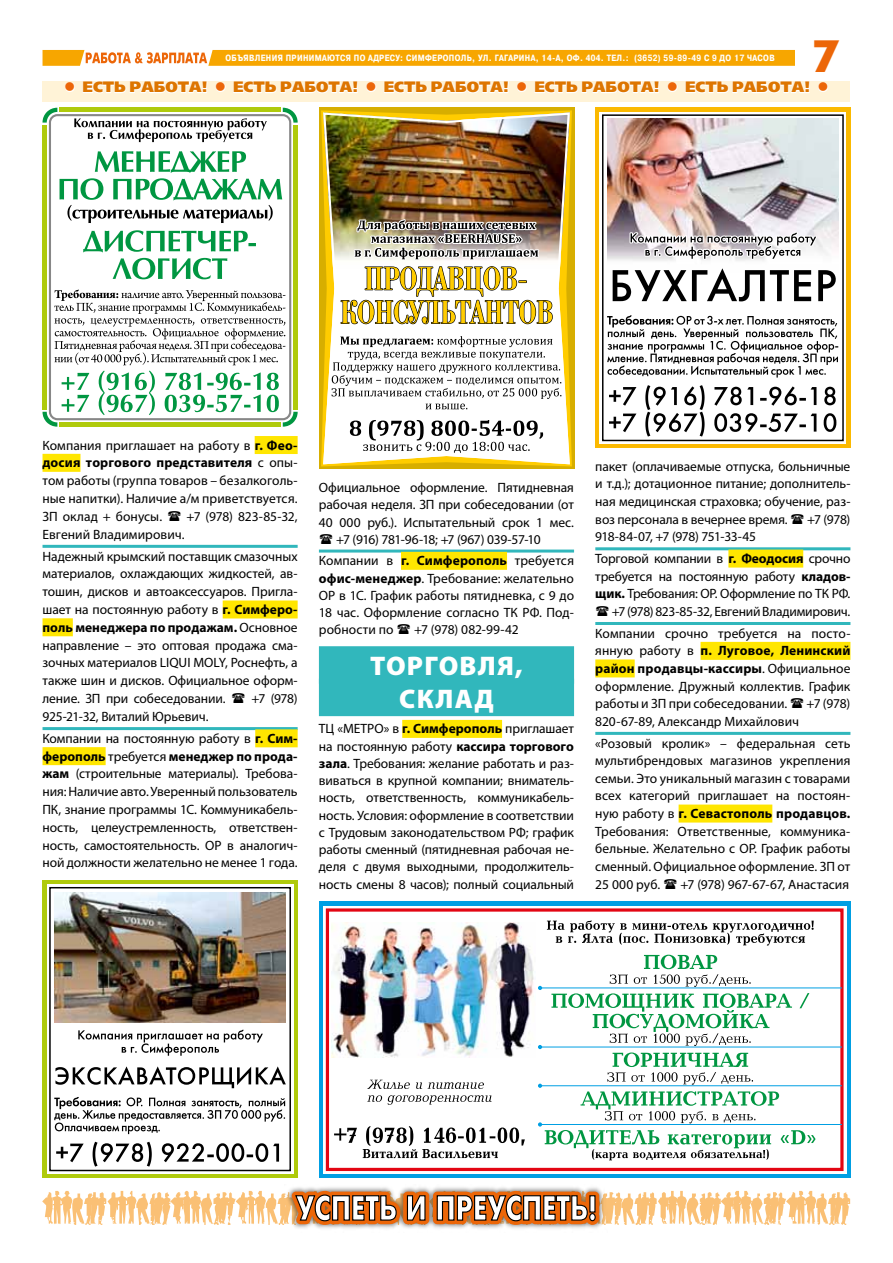
<style>
.page{position:relative;width:893px;height:1263px;background:#fff}
.page>*{position:absolute;margin:0;border:0;box-sizing:border-box;transform-origin:0 0}
.t1{font:45px "Futuris Extra CTT";color:#ec6608}
.t2{font:900 27px/32.4px "Myriad Pro";letter-spacing:.045em;color:#fff;text-align:center}
.t3{font:15px "Free Set Extra CTT";color:#dd7500}
.t4{font:13.5px/17.9px "Myriad Pro";letter-spacing:-.005em;color:#000;text-align:justify}
.t5{font:13.5px "Myriad Pro";letter-spacing:-.035em;color:#000}
.t6{font:700 9px "Pragmatica Cond C";letter-spacing:.04em;color:#fff}
.s1{color:#ec6608}
.s2{font-weight:700}
</style>
<div class="page">
<img style="left:289px;top:1187px;width:312px;height:42px">
<svg style="left:42px;top:1191px;width:808px;height:34px"></svg>
<svg style="left:43px;top:50px;width:751px;height:16px;background:#f7ad1f"></svg>
<div style="left:255px;top:436px;width:43px;height:18px;background:#ffe600"></div>
<div style="left:43px;top:454px;width:37px;height:18px;background:#ffe600"></div>
<hr style="left:43px;top:545px;width:255px;height:3px;background:#31b7bc">
<div style="left:223px;top:600px;width:75px;height:18px;background:#ffe600"></div>
<div style="left:43px;top:618px;width:30px;height:18px;background:#ffe600"></div>
<hr style="left:43px;top:727px;width:255px;height:3px;background:#31b7bc">
<div style="left:255px;top:729px;width:43px;height:18px;background:#ffe600"></div>
<div style="left:43px;top:747px;width:63px;height:18px;background:#ffe600"></div>
<hr style="left:319px;top:549px;width:255px;height:3px;background:#31b7bc">
<div style="left:401px;top:552px;width:106px;height:18px;background:#ffe600"></div>
<div style="left:319px;top:646px;width:255px;height:38px;background:#31b7bc"></div>
<div style="left:319px;top:679px;width:255px;height:37px;background:#31b7bc"></div>
<div style="left:402px;top:720px;width:100px;height:18px;background:#ffe600"></div>
<hr style="left:595px;top:547px;width:255px;height:3px;background:#31b7bc">
<div style="left:728px;top:550px;width:75px;height:18px;background:#ffe600"></div>
<hr style="left:595px;top:622px;width:255px;height:3px;background:#31b7bc">
<div style="left:700px;top:642px;width:150px;height:18px;background:#ffe600"></div>
<div style="left:595px;top:659px;width:40px;height:18px;background:#ffe600"></div>
<hr style="left:595px;top:732px;width:255px;height:3px;background:#31b7bc">
<div style="left:679px;top:804px;width:93px;height:18px;background:#ffe600"></div>
<div style="left:43px;top:81px;width:807px;height:21px;background:#fff3d7"></div>
<svg style="left:65px;top:82px;width:10px;height:10px"></svg>
<svg style="left:82px;top:81px;width:126px;height:13px"></svg>
<svg style="left:215px;top:81px;width:143px;height:13px"></svg>
<svg style="left:366px;top:82px;width:10px;height:10px"></svg>
<svg style="left:384px;top:81px;width:125px;height:13px"></svg>
<svg style="left:517px;top:82px;width:10px;height:10px"></svg>
<svg style="left:534px;top:81px;width:126px;height:13px"></svg>
<svg style="left:667px;top:82px;width:11px;height:10px"></svg>
<svg style="left:685px;top:81px;width:125px;height:13px"></svg>
<svg style="left:818px;top:82px;width:10px;height:10px"></svg>
<div style="left:595px;top:108px;width:255px;height:340px;background:#fbb900"></div>
<div style="left:600px;top:112px;width:246px;height:332px;background:linear-gradient(to right,#fff,#fff)"></div>
<div style="left:603px;top:115px;width:240px;height:325px;background:#fff"></div>
<div style="left:602px;top:114px;width:242px;height:327px;border:1px solid #000"></div>
<img style="left:607px;top:119px;width:232px;height:111px">
<svg style="left:607px;top:230px;width:232px;height:207px"></svg>
<div style="left:43px;top:880px;width:255px;height:298px;background:#afca0b"></div>
<div style="left:47px;top:884px;width:246px;height:290px;background:linear-gradient(to right,#fbfbfb,#fbfbfb)"></div>
<div style="left:50px;top:888px;width:240px;height:282px;background:#fff"></div>
<div style="left:49px;top:887px;width:242px;height:284px;border:1px solid #000"></div>
<img style="left:54px;top:892px;width:232px;height:130px">
<svg style="left:50px;top:1027px;width:236px;height:142px"></svg>
<svg style="left:43px;top:108px;width:255px;height:319px"></svg>
<div style="left:319px;top:108px;width:255px;height:361px;background:#d7ae00"></div>
<svg style="left:321px;top:110px;width:251px;height:356px"></svg>
<img style="left:323px;top:113px;width:247px;height:351px">
<img style="left:340px;top:218px;width:214px;height:107px">
<svg style="left:332px;top:336px;width:229px;height:117px;background:#dadada"></svg>
<div style="left:319px;top:901px;width:531px;height:277px;background:#009fe3"></div>
<svg style="left:323px;top:906px;width:523px;height:268px;background:#fdf2f2"></svg>
<div style="left:326px;top:908px;width:517px;height:263px;background:#fff;border:3px solid #e30613"></div>
<svg style="left:367px;top:1080px;width:125px;height:25px"></svg>
<svg style="left:334px;top:1126px;width:191px;height:32px"></svg>
<hr style="left:540px;top:987px;width:302px;height:1px;background:#009fe3">
<hr style="left:540px;top:1047px;width:302px;height:1px;background:#009fe3">
<hr style="left:540px;top:1085px;width:302px;height:1px;background:#009fe3">
<hr style="left:540px;top:1124px;width:302px;height:1px;background:#009fe3">
<svg style="left:538px;top:920px;width:276px;height:240px"></svg>
<img style="left:332px;top:923px;width:202px;height:134px">
<p class="t6" style="left:225px;top:53px;width:551px">объявления принимаются по адресу: симферополь, ул. гагарина, 14-а, оф. 404. тел.: (3652) 59-89-49 с 9 до 17 часов</p>
<h1 class="t1" style="left:813px;top:31px;width:28px">7</h1>
<p class="t3" style="left:64px;top:79px;width:30px"><span class="s1">●</span> ест</p>
<p class="t3" style="left:114px;top:79px;width:65px">ь работа</p>
<p class="t3" style="left:202px;top:79px;width:43px">! <span class="s1">●</span> ест</p>
<p class="t3" style="left:265px;top:79px;width:65px">ь работа</p>
<p class="t3" style="left:352px;top:79px;width:43px">! <span class="s1">●</span> ест</p>
<p class="t3" style="left:415px;top:79px;width:65px">ь работа</p>
<p class="t3" style="left:503px;top:79px;width:43px">! <span class="s1">●</span> ест</p>
<p class="t3" style="left:566px;top:79px;width:65px">ь работа</p>
<p class="t3" style="left:653px;top:79px;width:43px">! <span class="s1">●</span> ест</p>
<p class="t3" style="left:717px;top:79px;width:65px">ь работа</p>
<p class="t3" style="left:804px;top:79px;width:26px">! <span class="s1">●</span></p>
<p class="t4" style="left:43px;top:436px;width:257px">Компания приглашает на работу в <span class="s2">г. Фео&shy;досия торгового представителя</span> с опы&shy;том работы (группа товаров – безалкоголь&shy;ные напитки). Наличие а/м приветствуется.<br>ЗП оклад + бонусы.</p>
<p class="t4" style="left:187px;top:507px;width:112px">+7 (978) 823-85-32,</p>
<p class="t4" style="left:43px;top:523px;width:257px;line-height:22px">Евгений Владимирович.<br>Надежный крымский поставщик смазочных</p>
<p class="t4" style="left:43px;top:565px;width:257px">материалов, охлаждающих жидкостей, ав&shy;тошин, дисков и автоаксессуаров. Пригла&shy;шает на постоянную работу в <span class="s2">г. Симферо&shy;поль менеджера по продажам.</span> Основное направление – это оптовая продажа сма&shy;зочных материалов LIQUI MOLY, Роснефть, а также шин и дисков. Официальное оформ&shy;ление. ЗП при собеседовании.</p>
<p class="t4" style="left:251px;top:689px;width:48px">+7 (978)</p>
<p class="t4" style="left:43px;top:705px;width:257px;line-height:22px">925-21-32, Виталий Юрьевич.<br>Компании на постоянную работу в <span class="s2">г. Сим-</span></p>
<p class="t4" style="left:42px;top:747px;width:257px"><span class="s2">ферополь</span> требуется <span class="s2">менеджер по прода&shy;жам</span> (строительные материалы). Требова&shy;ния: Наличие авто. Уверенный пользователь ПК, знание программы 1С. Коммуникабель&shy;ность, целеустремленность, ответствен&shy;ность, самостоятельность. ОР в аналогич&shy;ной должности желательно не менее 1 года.</p>
<p class="t4" style="left:319px;top:478px;width:257px">Официальное оформление. Пятидневная</p>
<p class="t4" style="left:319px;top:496px;width:257px">рабочая неделя. ЗП при собеседовании (от</p>
<p class="t4" style="left:319px;top:513px;width:257px">40 000 руб.). Испытательный срок 1 мес.</p>
<p class="t5" style="left:336px;top:531px;width:206px">+7 (916) 781-96-18; +7 (967) 039-57-10</p>
<p class="t4" style="left:319px;top:552px;width:257px;line-height:17.2px">Компании в <span class="s2">г. Симферополь</span> требуется <span class="s2">офис-менеджер</span>. Требование: желательно ОР в 1С. График работы пятидневка, с 9 до 18 час. Оформление согласно ТК РФ. Под&shy;робности по</p>
<p class="t4" style="left:414px;top:621px;width:106px">+7 (978) 082-99-42</p>
<h2 class="t2" style="left:370px;top:650px;width:154px">Торговля, склад</h2>
<p class="t4" style="left:319px;top:720px;width:257px;line-height:17.2px">ТЦ «МЕТРО» в <span class="s2">г. Симферополь</span> приглашает на постоянную работу <span class="s2">кассира торгового зала</span>. Требования: желание работать и раз&shy;виваться в крупной компании; вниматель&shy;ность, ответственность, коммуникабель&shy;ность. Условия: оформление в соответствии с Трудовым законодательством РФ; график работы сменный (пятидневная рабочая не&shy;деля с двумя выходными, продолжитель&shy;ность смены 8 часов); полный социальный</p>
<p class="t4" style="left:595px;top:457px;width:257px">пакет (оплачиваемые отпуска, больничные и т.д.); дотационное питание; дополнитель&shy;ная медицинская страховка; обучение, раз&shy;воз персонала в вечернее время.</p>
<p class="t4" style="left:807px;top:510px;width:45px">+7 (978)</p>
<p class="t4" style="left:595px;top:525px;width:257px;line-height:21.9px">918-84-07, +7 (978) 751-33-45<br>Торговой компании в <span class="s2">г. Феодосия</span> срочно</p>
<p class="t4" style="left:595px;top:567px;width:257px;text-align:right">требуется на постоянную работу <span class="s2">кладов&shy;щик.</span> Требования: ОР. Оформление по ТК РФ. +7 (978) 823-85-32, Евгений Владимирович.</p>
<p class="t4" style="left:595px;top:624px;width:257px">Компании срочно требуется на посто&shy;янную работу в <span class="s2">п. Луговое, Ленинский район продавцы-кассиры</span>. Официальное оформление. Дружный коллектив. График работы и ЗП при собеседовании.</p>
<p class="t4" style="left:807px;top:694px;width:45px">+7 (978)</p>
<p class="t4" style="left:595px;top:710px;width:257px;line-height:21.9px">820-67-89, Александр Михайлович «Розовый кролик» – федеральная сеть</p>
<p class="t4" style="left:595px;top:752px;width:257px">мультибрендовых магазинов укрепления семьи. Это уникальный магазин с товарами всех категорий приглашает на постоян&shy;ную работу в <span class="s2">г. Севастополь продавцов.<br></span>Требования: Ответственные, коммуника&shy;бельные. Желательно с ОР. График работы сменный. Официальное оформление. ЗП от 25 000 руб.</p>
<p class="t4" style="left:680px;top:875px;width:170px">+7 (978) 967-67-67, Анастасия</p>
</div>
